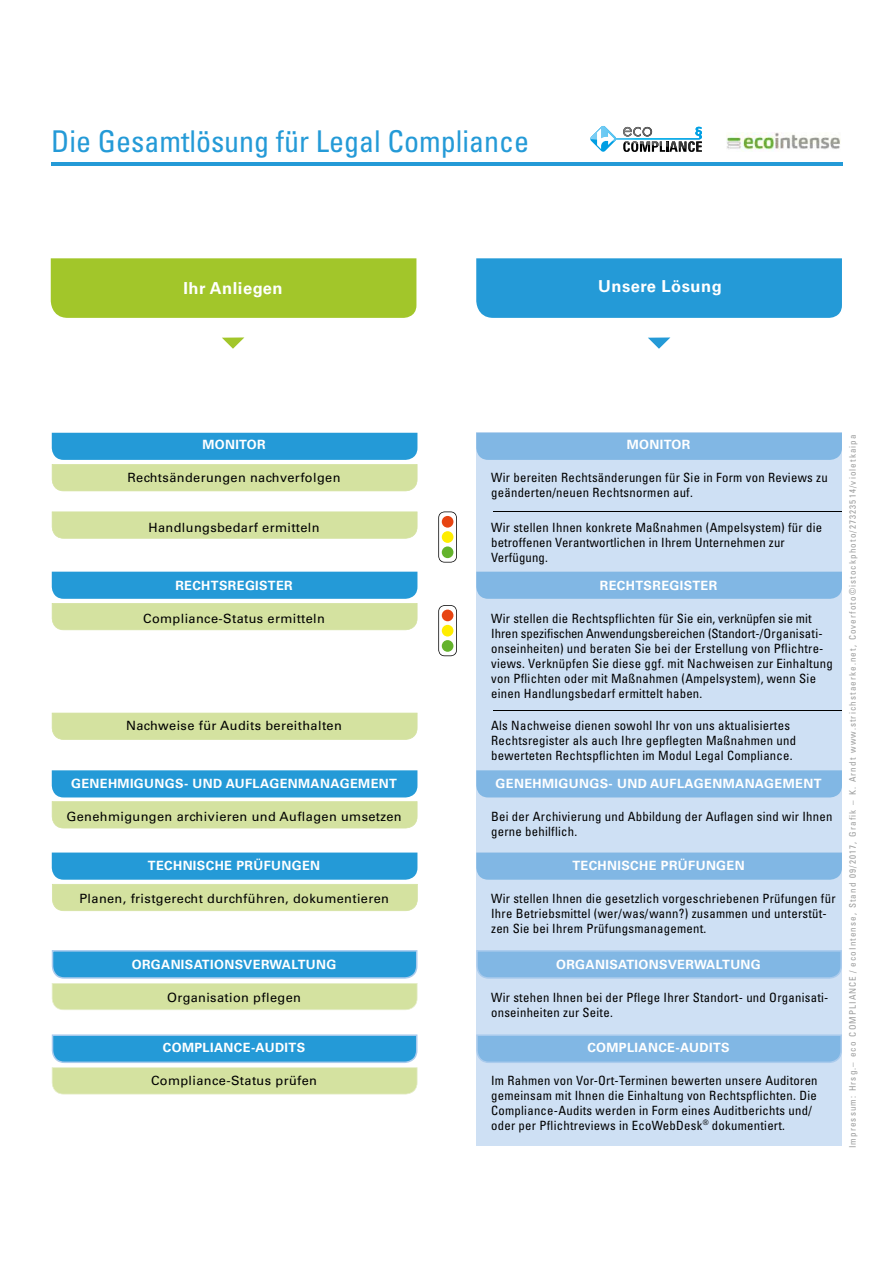
<style>
.page{position:relative;width:893px;height:1263px;background:#fff}
.page>*{position:absolute;margin:0;border:0;box-sizing:border-box;transform-origin:0 0}
.t1{font:condensed 30px "Univers LT Std";color:#249ad7}
.t2{font:700 16.5px "Univers LT Std";letter-spacing:.03em;color:#fff}
.t3{font:condensed 12.75px/15px "Univers LT Std";letter-spacing:.02em;color:#000}
.t4{font:12.75px "Univers LT Std";letter-spacing:.03em;color:#000}
.t5{font:700 12.75px "Univers LT Std";letter-spacing:.03em;color:#fff}
.t6{font:condensed 9px "Univers LT Std";letter-spacing:.125em;color:#9c9d9d}
</style>
<div class="page">
<div style="left:476px;top:433px;width:366px;height:713px;background:#cee0f4"></div>
<div style="left:476px;top:433px;width:366px;height:27px;background:#81b7e4"></div>
<svg style="left:52px;top:433px;width:365px;height:58px;background:#86c3c0"></svg>
<svg style="left:438px;top:511px;width:19px;height:51px"></svg>
<div style="left:442px;top:546px;width:11px;height:12px;background:#64b32c;border-radius:50%"></div>
<div style="left:442px;top:531px;width:11px;height:12px;background:#ffed00;border-radius:50%"></div>
<div style="left:442px;top:516px;width:11px;height:12px;background:#e74412;border-radius:50%"></div>
<svg style="left:52px;top:511px;width:365px;height:28px;background:#d5e2a2"></svg>
<div style="left:52px;top:713px;width:365px;height:27px;background:#d4e2a0"></div>
<div style="left:476px;top:572px;width:366px;height:27px;background:#81b7e4"></div>
<svg style="left:438px;top:605px;width:19px;height:51px"></svg>
<div style="left:442px;top:640px;width:11px;height:12px;background:#64b32c;border-radius:50%"></div>
<div style="left:442px;top:625px;width:11px;height:11px;background:#ffed00;border-radius:50%"></div>
<div style="left:442px;top:610px;width:11px;height:11px;background:#e74412;border-radius:50%"></div>
<svg style="left:52px;top:572px;width:365px;height:58px;background:#86c3c0"></svg>
<div style="left:476px;top:770px;width:366px;height:27px;background:#81b7e4"></div>
<svg style="left:52px;top:770px;width:365px;height:58px;background:#85c2c0"></svg>
<svg style="left:476px;top:950px;width:366px;height:29px;background:#86b9e5"></svg>
<svg style="left:52px;top:950px;width:365px;height:60px;background:#8bc5c3"></svg>
<svg style="left:476px;top:852px;width:366px;height:28px;background:#83b8e4"></svg>
<svg style="left:52px;top:852px;width:366px;height:59px;background:#87c3c1"></svg>
<svg style="left:476px;top:1034px;width:366px;height:29px;background:#87bae5"></svg>
<svg style="left:52px;top:1034px;width:365px;height:60px;background:#8bc5c3"></svg>
<svg style="left:590px;top:126px;width:112px;height:26px"></svg>
<img style="left:726px;top:132px;width:115px;height:19px">
<hr style="left:493px;top:710px;width:348px;height:1px;background:#000">
<hr style="left:493px;top:511px;width:348px;height:1px;background:#000">
<div style="left:51px;top:258px;width:365px;height:60px;background:#a2c62a"></div>
<div style="left:476px;top:258px;width:366px;height:60px;background:#249ad7"></div>
<hr style="left:51px;top:163px;width:792px;height:3px;background:#249ad7">
<svg style="left:222px;top:337px;width:22px;height:12px"></svg>
<svg style="left:648px;top:337px;width:22px;height:12px"></svg>
<h1 class="t1" style="left:51px;top:123px;width:480px">Die Gesamtlösung für Legal Compliance</h1>
<p class="t2" style="left:184px;top:278px;width:101px">IHR ANLIEGEN</p>
<p class="t2" style="left:598px;top:277px;width:125px">UNSERE LÖSUNG</p>
<p class="t5" style="left:202px;top:437px;width:65px">MONITOR</p>
<p class="t5" style="left:627px;top:437px;width:65px">MONITOR</p>
<p class="t4" style="left:128px;top:470px;width:214px">Rechtsänderungen nachverfolgen</p>
<p class="t3" style="left:491px;top:470px;width:338px">Wir bereiten Rechtsänderungen für Sie in Form von Reviews zu geänderten/neuen Rechtsnormen auf.</p>
<p class="t4" style="left:148px;top:520px;width:173px">Handlungsbedarf ermitteln</p>
<p class="t3" style="left:491px;top:520px;width:333px">Wir stellen Ihnen konkrete Maßnahmen (Ampelsystem) für die betroffenen Verantwortlichen in Ihrem Unternehmen zur<br>Verfügung.</p>
<p class="t5" style="left:175px;top:578px;width:119px">RECHTSREGISTER</p>
<p class="t5" style="left:600px;top:578px;width:119px">RECHTSREGISTER</p>
<p class="t4" style="left:143px;top:610px;width:183px">Compliance-Status ermitteln</p>
<p class="t3" style="left:491px;top:610px;width:343px">Wir stellen die Rechtspflichten für Sie ein, verknüpfen sie mit Ihren spezifischen Anwendungsbereichen (Standort-/Organisati&shy;onseinheiten) und beraten Sie bei der Erstellung von Pflichtre&shy;views. Verknüpfen Sie diese ggf. mit Nach weisen zur Einhaltung von Pflichten oder mit Maßnahmen (Ampelsystem), wenn Sie einen Handlungsbedarf ermittelt haben.</p>
<p class="t4" style="left:126px;top:718px;width:217px">Nachweise für Audits bereithalten</p>
<p class="t3" style="left:491px;top:718px;width:307px">Als Nachweise dienen sowohl Ihr von uns aktualisiertes<br>Rechtsregister als auch Ihre gepflegten Maßnahmen und bewerteten Rechtspflichten im Modul Legal Compliance.</p>
<p class="t5" style="left:71px;top:776px;width:327px">GENEHMIGUNGS- UND AUFLAGEN MANAGEMENT</p>
<p class="t5" style="left:496px;top:776px;width:327px">GENEHMIGUNGS- UND AUFLAGEN MANAGEMENT</p>
<p class="t4" style="left:66px;top:808px;width:337px">Genehmigungen archivieren und Auflagen umsetzen</p>
<p class="t3" style="left:491px;top:808px;width:343px">Bei der Archivierung und Abbildung der Auflagen sind wir Ihnen gerne behilflich.</p>
<p class="t5" style="left:148px;top:858px;width:174px">TECHNISCHE PRÜFUNGEN</p>
<p class="t5" style="left:572px;top:858px;width:174px">TECHNISCHE PRÜFUNGEN</p>
<p class="t4" style="left:79px;top:891px;width:311px">Planen, fristgerecht durchführen, dokumentieren</p>
<p class="t3" style="left:491px;top:891px;width:346px">Wir stellen Ihnen die gesetzlich vorgeschriebenen Prüfungen für<br>Ihre Betriebsmittel (wer/was/wann?) zusammen und unterstüt&shy;zen Sie bei Ihrem Prüfungsmanagement.</p>
<p class="t5" style="left:132px;top:957px;width:206px">ORGANISATIONSVERWALTUNG</p>
<p class="t5" style="left:556px;top:957px;width:206px">ORGANISATIONSVERWALTUNG</p>
<p class="t4" style="left:167px;top:990px;width:135px">Organisation pflegen</p>
<p class="t3" style="left:491px;top:990px;width:339px">Wir stehen Ihnen bei der Pflege Ihrer Standort- und Organisati&shy;onseinheiten zur Seite.</p>
<p class="t5" style="left:163px;top:1040px;width:144px">COMPLIANCE-AUDITS</p>
<p class="t5" style="left:587px;top:1040px;width:144px">COMPLIANCE-AUDITS</p>
<p class="t4" style="left:151px;top:1072px;width:168px">Compliance-Status prüfen</p>
<p class="t3" style="left:491px;top:1072px;width:328px">Im Rahmen von Vor-Ort-Terminen bewerten unsere Auditoren gemeinsam mit Ihnen die Einhaltung von Rechtspflichten. Die Compliance-Audits werden in Form eines Auditberichts und/ oder per Pflichtreviews in EcoWebDesk<sup>®</sup> dokumentiert.</p>
<p class="t6" style="left:847px;top:1148px;width:715px;rotate:-90deg">Impressum: Hrsg.– eco COMPLIANCE / ecoIntense, Stand 09/2017, Grafik – K. Arndt www.strichstaerke.net, Coverfoto©istockphoto/27323514/violetkaipa</p>
</div>
